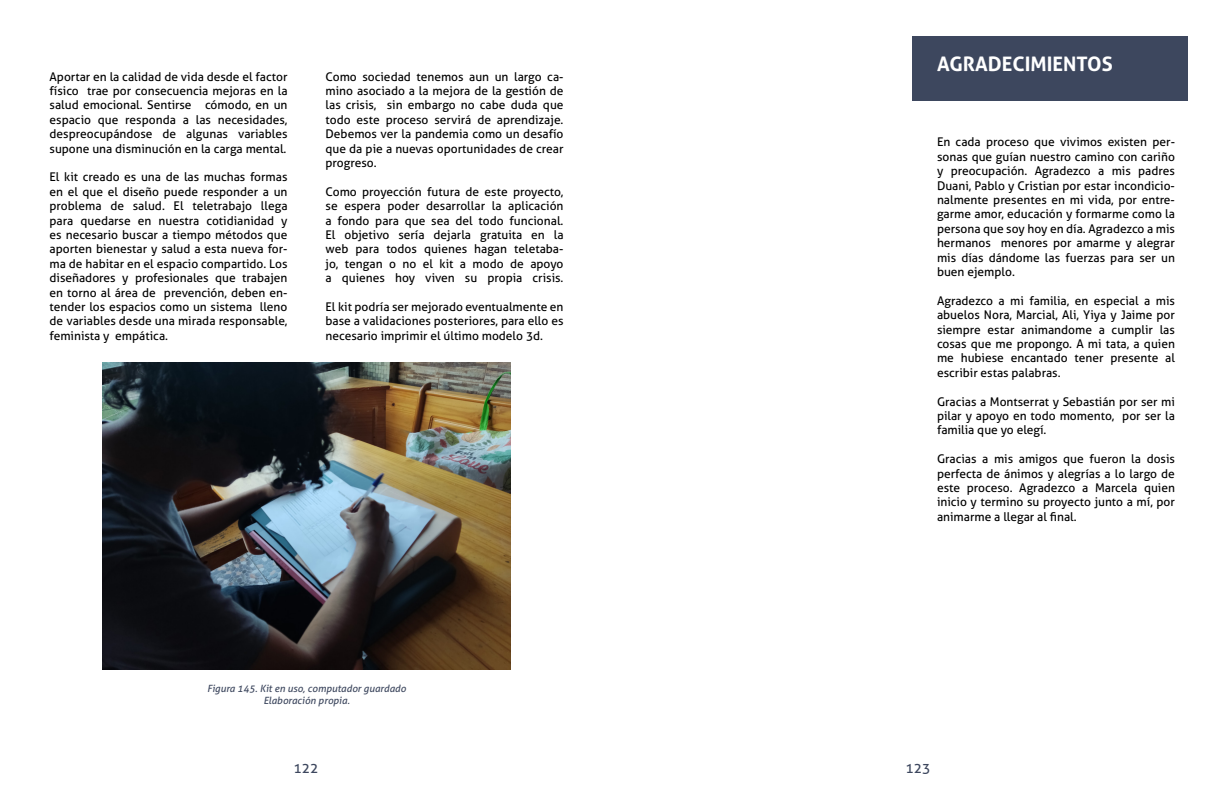
<style>
.page{position:relative;width:1224px;height:792px;background:#fff}
.page>*{position:absolute;margin:0;border:0;box-sizing:border-box;transform-origin:0 0}
.t1{font:700 20px "Aller";color:#fff}
.t2{font:14px "Aller";color:#3d475e}
.t3{font:12px/14.4px "Aller";color:#000;text-align:justify}
.t4{font:italic 10px/12px "Aller";color:#3d475e;text-align:center}
</style>
<div class="page">
<img style="left:103px;top:363px;width:408px;height:306px">
<div style="left:912px;top:36px;width:276px;height:64px;background:#3d475e"></div>
<p class="t3" style="left:50px;top:69px;width:239px">Aportar en la calidad de vida desde el factor físico trae por consecuencia mejoras en la salud emocional. Sentirse cómodo, en un espacio que responda a las necesidades, despreocupándose de algunas variables supone una disminución en la carga mental.</p>
<p class="t3" style="left:50px;top:170px;width:239px">El kit creado es una de las muchas formas en el que el diseño puede responder a un problema de salud. El teletrabajo llega para quedarse en nuestra cotidianidad y es necesario buscar a tiempo métodos que aporten bienestar y salud a esta nueva for&shy;ma de habitar en el espacio compartido. Los diseñadores y profesionales que trabajen en torno al área de prevención, deben en&shy;tender los espacios como un sistema lleno de variables desde una mirada responsable, feminista y empática.</p>
<p class="t3" style="left:326px;top:69px;width:240px">Como sociedad tenemos aun un largo ca&shy;mino asociado a la mejora de la gestión de las crisis, sin embargo no cabe duda que todo este proceso servirá de aprendizaje.<br>Debemos ver la pandemia como un desafío que da pie a nuevas oportunidades de crear progreso.</p>
<p class="t3" style="left:326px;top:184px;width:239px">Como proyección futura de este proyecto, se espera poder desarrollar la aplicación a fondo para que sea del todo funcional.<br>El objetivo sería dejarla gratuita en la web para todos quienes hagan teletaba&shy;jo, tengan o no el kit a modo de apoyo a quienes hoy viven su propia crisis.</p>
<p class="t3" style="left:326px;top:300px;width:239px">El kit podría ser mejorado eventualmente en base a validaciones posteriores, para ello es necesario imprimir el último modelo 3d.</p>
<p class="t4" style="left:207px;top:682px;width:200px">Figura 145. Kit en uso, computador guardado<br>Elaboración propia.</p>
<h1 class="t1" style="left:937px;top:52px;width:177px">AGRADECIMIENTOS</h1>
<p class="t3" style="left:937px;top:135px;width:239px">En cada proceso que vivimos existen per&shy;sonas que guían nuestro camino con cariño y preocupación. Agradezco a mis padres Duani, Pablo y Cristian por estar incondicio&shy;nalmente presentes en mi vida, por entre&shy;garme amor, educación y formarme como la persona que soy hoy en día. Agradezco a mis hermanos menores por amarme y alegrar mis días dándome las fuerzas para ser un buen ejemplo.</p>
<p class="t3" style="left:937px;top:293px;width:239px">Agradezco a mi familia, en especial a mis abuelos Nora, Marcial, Ali, Yiya y Jaime por siempre estar animandome a cumplir las cosas que me propongo. A mi tata, a quien me hubiese encantado tener presente al escribir estas palabras.</p>
<p class="t3" style="left:937px;top:394px;width:239px">Gracias a Montserrat y Sebastián por ser mi pilar y apoyo en todo momento, por ser la familia que yo elegí.</p>
<p class="t3" style="left:937px;top:452px;width:239px">Gracias a mis amigos que fueron la dosis perfecta de ánimos y alegrías a lo largo de este proceso. Agradezco a Marcela quien inicio y termino su proyecto junto a mí, por animarme a llegar al final.</p>
<p class="t2" style="left:293px;top:759px;width:27px">122</p>
<p class="t2" style="left:905px;top:759px;width:27px">123</p>
</div>
